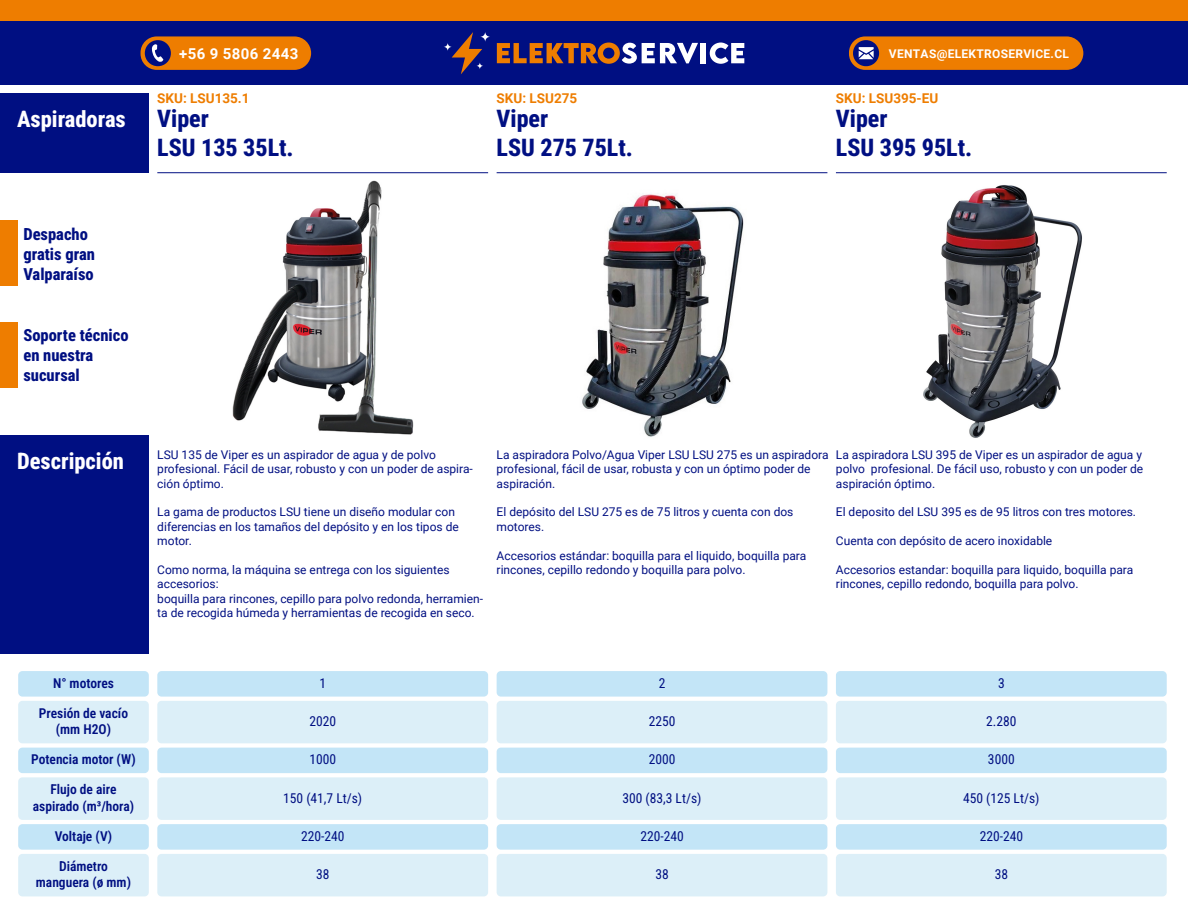
<style>
.page{position:relative;width:1188px;height:918px;background:#fff}
.page>*{position:absolute;margin:0;border:0;box-sizing:border-box;transform-origin:0 0}
.t1{font:800 24px/28.8px "Roboto Condensed";color:#000f82}
.t2{font:800 22.5px "Roboto Condensed";color:#fff}
.t3{font:800 16.5px/19.8px "Roboto Condensed";color:#000f82}
.t4{font:700 15px "Roboto";letter-spacing:.025em;color:#fff}
.t5{font:600 13.5px/16.2px "Roboto Condensed";color:#000f82;text-align:center}
.t6{font:13.5px "Roboto Condensed";color:#000f82}
.t7{font:700 13.5px "Roboto";color:#ee7d00}
.t8{font:12px/14.4px "Roboto";color:#000f82}
.t9{font:700 12px "Roboto";letter-spacing:.025em;color:#fff}
</style>
<div class="page">
<div style="left:0;top:0;width:1188px;height:21px;background:#ee7d00"></div>
<div style="left:0;top:21px;width:1188px;height:64px;background:#000f82"></div>
<div style="left:0;top:435px;width:149px;height:219px;background:#000f82"></div>
<div style="left:0;top:94px;width:149px;height:79px;background:#000f82"></div>
<hr style="left:836px;top:172px;width:331px;height:1px;background:#000f82">
<hr style="left:497px;top:172px;width:330px;height:1px;background:#000f82">
<hr style="left:157px;top:172px;width:331px;height:1px;background:#000f82">
<div style="left:157px;top:748px;width:331px;height:25px;background:#c3e5f7;border-radius:4px"></div>
<div style="left:157px;top:777px;width:331px;height:43px;background:#dceff8;border-radius:4px"></div>
<div style="left:497px;top:748px;width:330px;height:25px;background:#c3e5f7;border-radius:4px"></div>
<div style="left:497px;top:777px;width:330px;height:43px;background:#dceff8;border-radius:4px"></div>
<div style="left:18px;top:748px;width:131px;height:25px;background:#c3e5f7;border-radius:4px"></div>
<div style="left:18px;top:777px;width:131px;height:43px;background:#dceff8;border-radius:4px"></div>
<div style="left:836px;top:748px;width:331px;height:25px;background:#c3e5f7;border-radius:4px"></div>
<div style="left:836px;top:777px;width:331px;height:43px;background:#dceff8;border-radius:4px"></div>
<div style="left:157px;top:701px;width:331px;height:42px;background:#dceff8;border-radius:4px"></div>
<div style="left:497px;top:701px;width:330px;height:42px;background:#dceff8;border-radius:4px"></div>
<div style="left:18px;top:701px;width:131px;height:42px;background:#dceff8;border-radius:4px"></div>
<div style="left:836px;top:701px;width:331px;height:42px;background:#dceff8;border-radius:4px"></div>
<div style="left:157px;top:671px;width:331px;height:26px;background:#c3e5f7;border-radius:4px"></div>
<div style="left:497px;top:671px;width:330px;height:26px;background:#c3e5f7;border-radius:4px"></div>
<div style="left:18px;top:671px;width:131px;height:26px;background:#c3e5f7;border-radius:4px"></div>
<div style="left:836px;top:671px;width:331px;height:26px;background:#c3e5f7;border-radius:4px"></div>
<div style="left:157px;top:854px;width:331px;height:42px;background:#dceff8;border-radius:4px"></div>
<div style="left:497px;top:854px;width:330px;height:42px;background:#dceff8;border-radius:4px"></div>
<div style="left:18px;top:854px;width:131px;height:42px;background:#dceff8;border-radius:4px"></div>
<div style="left:836px;top:854px;width:331px;height:42px;background:#dceff8;border-radius:4px"></div>
<div style="left:157px;top:824px;width:331px;height:26px;background:#c3e5f7;border-radius:4px"></div>
<div style="left:497px;top:824px;width:330px;height:26px;background:#c3e5f7;border-radius:4px"></div>
<div style="left:18px;top:824px;width:131px;height:26px;background:#c3e5f7;border-radius:4px"></div>
<div style="left:836px;top:824px;width:331px;height:26px;background:#c3e5f7;border-radius:4px"></div>
<svg style="left:452px;top:32px;width:30px;height:42px"></svg>
<svg style="left:444px;top:43px;width:8px;height:8px"></svg>
<svg style="left:480px;top:32px;width:10px;height:10px"></svg>
<svg style="left:476px;top:62px;width:7px;height:7px"></svg>
<svg style="left:497px;top:43px;width:201px;height:21px"></svg>
<div style="left:701px;top:43px;width:5px;height:20px;background:#fff"></div>
<svg style="left:710px;top:43px;width:34px;height:21px"></svg>
<img style="left:582px;top:194px;width:162px;height:243px">
<img style="left:923px;top:185px;width:159px;height:253px">
<img style="left:232px;top:180px;width:182px;height:255px">
<div style="left:0;top:221px;width:17px;height:65px;background:#ee7d00"></div>
<div style="left:0;top:322px;width:17px;height:65px;background:#ee7d00"></div>
<div style="left:849px;top:36px;width:234px;height:34px;background:#ee7d00;border-radius:16px"></div>
<svg style="left:853px;top:40px;width:26px;height:26px"></svg>
<div style="left:141px;top:36px;width:170px;height:34px;background:#ee7d00;border-radius:16px"></div>
<div style="left:145px;top:40px;width:26px;height:26px;background:#000f82;border-radius:50%"></div>
<svg style="left:152px;top:44px;width:11px;height:18px"></svg>
<p class="t4" style="left:179px;top:43px;width:121px">+56 9 5806 2443</p>
<p class="t9" style="left:889px;top:46px;width:182px">VENTAS@ELEKTROSERVICE.CL</p>
<h2 class="t2" style="left:17px;top:104px;width:110px">Aspiradoras</h2>
<h3 class="t3" style="left:23px;top:224px;width:73px">Despacho gratis gran<br>Valparaíso</h3>
<h3 class="t3" style="left:23px;top:325px;width:107px">Soporte técnico en nuestra sucursal</h3>
<p class="t7" style="left:157px;top:89px;width:94px">SKU: LSU135.1</p>
<p class="t7" style="left:497px;top:89px;width:82px">SKU: LSU275</p>
<p class="t7" style="left:836px;top:89px;width:104px">SKU: LSU395-EU</p>
<h1 class="t1" style="left:157px;top:104px;width:138px">Viper<br>LSU 135 35Lt.</h1>
<h1 class="t1" style="left:836px;top:104px;width:138px">Viper<br>LSU 395 95Lt.</h1>
<h1 class="t1" style="left:497px;top:104px;width:138px">Viper<br>LSU 275 75Lt.</h1>
<h2 class="t2" style="left:17px;top:445px;width:108px">Descripción</h2>
<p class="t8" style="left:157px;top:447px;width:317px">LSU 135 de Viper es un aspirador de agua y de polvo profesional. Fácil de usar, robusto y con un poder de aspira&shy;ción óptimo.</p>
<p class="t8" style="left:157px;top:505px;width:303px">La gama de productos LSU tiene un diseño modular con diferencias en los tamaños del depósito y en los tipos de motor.</p>
<p class="t8" style="left:157px;top:562px;width:327px">Como norma, la máquina se entrega con los siguientes accesorios:<br>boquilla para rincones, cepillo para polvo redonda, herramien&shy;ta de recogida húmeda y herramientas de recogida en seco.</p>
<p class="t8" style="left:497px;top:447px;width:333px">La aspiradora Polvo/Agua Viper LSU LSU 275 es un aspiradora profesional, fácil de usar, robusta y con un óptimo poder de aspiración.</p>
<p class="t8" style="left:497px;top:505px;width:298px">El depósito del LSU 275 es de 75 litros y cuenta con dos motores.</p>
<p class="t8" style="left:497px;top:548px;width:311px">Accesorios estándar: boquilla para el liquido, boquilla para rincones, cepillo redondo y boquilla para polvo.</p>
<p class="t8" style="left:836px;top:447px;width:309px;text-align:justify">La aspiradora LSU 395 de Viper es un aspirador de agua y polvo profesional. De fácil uso, robusto y con un poder de aspiración óptimo.</p>
<p class="t8" style="left:836px;top:505px;width:302px">El deposito del LSU 395 es de 95 litros con tres motores.</p>
<p class="t8" style="left:836px;top:533px;width:218px">Cuenta con depósito de acero inoxidable</p>
<p class="t8" style="left:836px;top:562px;width:299px">Accesorios estandar: boquilla para liquido, boquilla para rincones, cepillo redondo, boquilla para polvo.</p>
<p class="t5" style="left:53px;top:674px;width:62px">N° motores</p>
<p class="t6" style="left:319px;top:674px;width:8px">1</p>
<p class="t6" style="left:659px;top:674px;width:8px">2</p>
<p class="t6" style="left:998px;top:674px;width:8px">3</p>
<p class="t5" style="left:39px;top:705px;width:91px">Presión de vacío (mm H2O)</p>
<p class="t6" style="left:309px;top:712px;width:28px">2020</p>
<p class="t6" style="left:649px;top:712px;width:28px">2250</p>
<p class="t6" style="left:986px;top:712px;width:32px">2.280</p>
<p class="t5" style="left:31px;top:751px;width:106px">Potencia motor (W)</p>
<p class="t5" style="left:33px;top:781px;width:103px">Flujo de aire aspirado (m³/hora)</p>
<p class="t6" style="left:309px;top:750px;width:28px">1000</p>
<p class="t6" style="left:283px;top:788px;width:80px">150 (41,7 Lt/s)</p>
<p class="t6" style="left:649px;top:750px;width:28px">2000</p>
<p class="t6" style="left:623px;top:788px;width:80px">300 (83,3 Lt/s)</p>
<p class="t6" style="left:988px;top:750px;width:28px">3000</p>
<p class="t6" style="left:963px;top:788px;width:78px">450 (125 Lt/s)</p>
<p class="t5" style="left:55px;top:827px;width:59px">Voltaje (V)</p>
<p class="t6" style="left:301px;top:827px;width:45px">220-240</p>
<p class="t6" style="left:640px;top:827px;width:45px">220-240</p>
<p class="t6" style="left:980px;top:827px;width:45px">220-240</p>
<p class="t5" style="left:36px;top:858px;width:97px">Diámetro manguera (ø mm)</p>
<p class="t6" style="left:316px;top:865px;width:15px">38</p>
<p class="t6" style="left:655px;top:865px;width:15px">38</p>
<p class="t6" style="left:995px;top:865px;width:15px">38</p>
</div>
